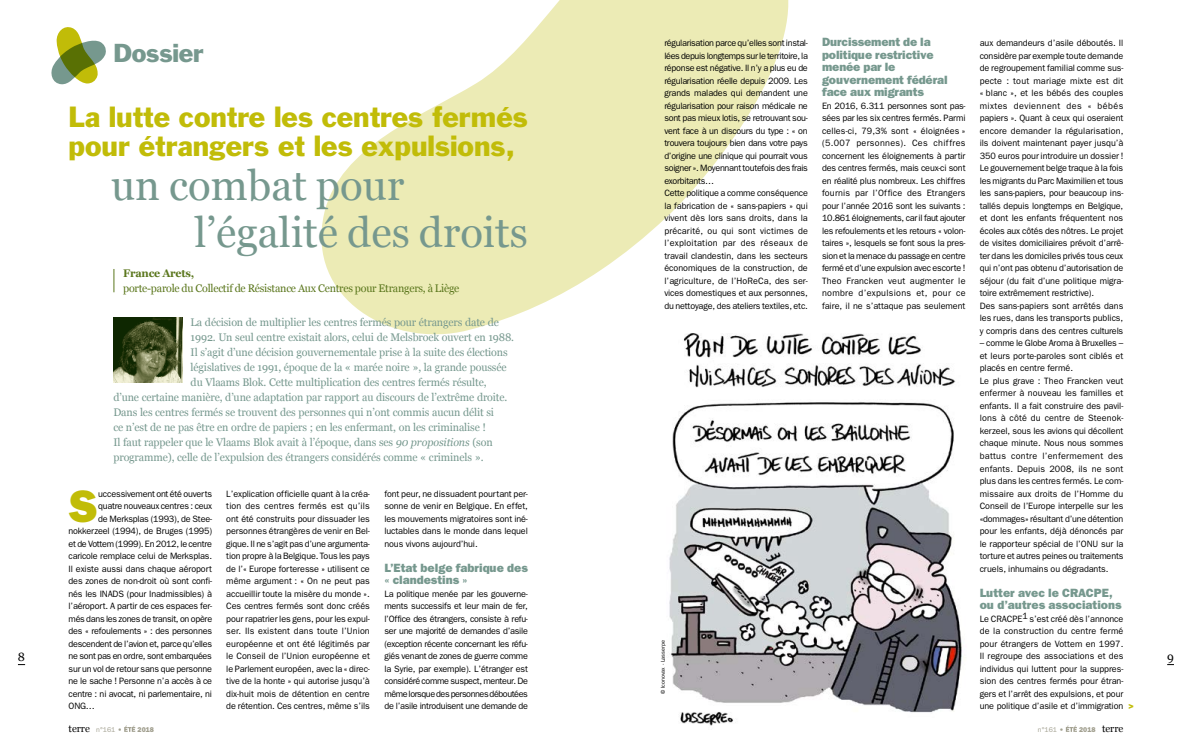
<style>
.page{position:relative;width:1191px;height:752px;background:#fff}
.page>*{position:absolute;margin:0;border:0;box-sizing:border-box;transform-origin:0 0}
.t1{font:800 45.6px "Franklin Gothic";color:#c1bc08}
.t2{font:42px/46px "Georgia";color:#76988e}
.t3{font:27px/29px "Franklin Gothic";color:#c1bc08}
.t4{font:24px "Franklin Gothic";letter-spacing:-.01em;color:#76988e}
.t5{font:800 12px/12.5px "Franklin Gothic";letter-spacing:-.01em;color:#76988e}
.t6{font:12px "Georgia";color:#000}
.t7{font:11px "Georgia";letter-spacing:-.01em;color:#76988e}
.t8{font:11px "Georgia";letter-spacing:-.02em;color:#5a761c}
.t9{font:700 11px "Georgia";letter-spacing:-.02em;color:#5a761c}
.t10{font:10px "Georgia";color:#000}
.t11{font:9.2px/12.5px "Franklin Gothic";letter-spacing:-.01em;color:#000;text-align:justify}
.t12{font:9.2px "Franklin Gothic";letter-spacing:-.03em;color:#000}
.t13{font:800 9px "Franklin Gothic";color:#c1bc08}
.t14{font:7px "Franklin Gothic";color:#a2a090}
.t15{font:800 7px "Franklin Gothic";color:#a2a090}
.t16{font:5.5px "Franklin Gothic";color:#000}
.s1{font-style:italic}
.s2{font-family:"Franklin Gothic";font-size:7px;color:#a2a090}
.s3{font-family:"Franklin Gothic";font-weight:800;font-size:7px;color:#a2a090}
.s4{font-weight:800}
</style>
<div class="page">
<svg style="left:321px;top:0;width:468px;height:335px;fill:#ecebb5"></svg>
<svg style="left:1065px;top:725px;width:12px;height:6px"></svg>
<svg style="left:124px;top:725px;width:11px;height:6px"></svg>
<svg style="left:113px;top:269px;width:1px;height:23px"></svg>
<svg style="left:51px;top:27px;width:55px;height:58px"></svg>
<img style="left:666px;top:327px;width:296px;height:399px">
<img style="left:113px;top:317px;width:69px;height:65px">
<h3 class="t6" style="left:18px;top:648px;width:9px">8</h3>
<h3 class="t4" style="left:113px;top:38px;width:92px">Dossier</h3>
<h3 class="t3" style="left:69px;top:102px;width:461px">La lutte contre les centres fermés pour étrangers et les expulsions,</h3>
<h2 class="t2" style="left:195px;top:161px;width:335px;text-indent:-83px">un combat pour l’égalité des droits</h2>
<p class="t9" style="left:123px;top:265px;width:73px">France Arets,</p>
<p class="t8" style="left:123px;top:280px;width:338px">porte-parole du Collectif de Résistance Aux Centres pour Etrangers, à Liège</p>
<p class="t7" style="left:191px;top:314px;width:310px">La décision de multiplier les centres fermés pour étrangers date de</p>
<p class="t7" style="left:191px;top:329px;width:325px">1992. Un seul centre existait alors, celui de Melsbroek ouvert en 1988.</p>
<p class="t7" style="left:191px;top:344px;width:319px">Il s’agit d’une décision gouvernementale prise à la suite des élections</p>
<p class="t7" style="left:191px;top:359px;width:317px">législatives de 1991, époque de la « marée noire », la grande poussée</p>
<p class="t7" style="left:191px;top:374px;width:297px">du Vlaams Blok. Cette multiplication des centres fermés résulte,</p>
<p class="t7" style="left:113px;top:389px;width:395px">d’une certaine manière, d’une adaptation par rapport au discours de l’extrême droite.</p>
<p class="t7" style="left:113px;top:404px;width:382px">Dans les centres fermés se trouvent des personnes qui n’ont commis aucun délit si</p>
<p class="t7" style="left:113px;top:419px;width:374px">ce n’est de ne pas être en ordre de papiers ; en les enfermant, on les criminalise !</p>
<p class="t7" style="left:113px;top:434px;width:381px">Il faut rappeler que le Vlaams Blok avait à l’époque, dans ses <span class="s1">90 propositions</span> (son</p>
<p class="t7" style="left:113px;top:449px;width:372px">programme), celle de l’expulsion des étrangers considérés comme « criminels ».</p>
<h1 class="t1" style="left:69px;top:479px;width:31px">S</h1>
<p class="t11" style="left:98px;top:486px;width:115px">uccessivement ont été ouverts</p>
<p class="t11" style="left:98px;top:499px;width:115px">quatre nouveaux centres : ceux</p>
<p class="t11" style="left:98px;top:511px;width:115px">de Merksplas (1993), de Stee-</p>
<p class="t11" style="left:69px;top:524px;width:145px">nokkerzeel (1994), de Bruges (1995)</p>
<p class="t12" style="left:69px;top:538px;width:145px">et de Vottem (1999). En 2012, le centre</p>
<p class="t11" style="left:69px;top:549px;width:145px">caricole remplace celui de Merksplas.</p>
<p class="t11" style="left:69px;top:561px;width:145px">Il existe aussi dans chaque aéroport</p>
<p class="t11" style="left:69px;top:574px;width:145px">des zones de non-droit où sont confi-</p>
<p class="t11" style="left:69px;top:586px;width:145px">nés les INADS (pour Inadmissibles) à</p>
<p class="t11" style="left:69px;top:599px;width:145px">l’aéroport. A partir de ces espaces fer-</p>
<p class="t12" style="left:69px;top:613px;width:145px">més dans les zones de transit, on opère</p>
<p class="t11" style="left:69px;top:624px;width:145px">des « refoulements » : des personnes</p>
<p class="t12" style="left:69px;top:638px;width:145px">descendent de l’avion et, parce qu’elles</p>
<p class="t12" style="left:69px;top:650px;width:145px">ne sont pas en ordre, sont embarquées</p>
<p class="t11" style="left:69px;top:661px;width:145px">sur un vol de retour sans que personne</p>
<p class="t11" style="left:69px;top:674px;width:145px">ne le sache ! Personne n’a accès à ce</p>
<p class="t11" style="left:69px;top:686px;width:145px">centre : ni avocat, ni parlementaire, ni</p>
<p class="t11" style="left:69px;top:699px;width:28px">ONG…</p>
<p class="t10" style="left:69px;top:720px;width:55px">terre <span class="s2">n°161</span> <span class="s3">•</span></p>
<p class="t15" style="left:138px;top:725px;width:18px">2018</p>
<p class="t11" style="left:226px;top:486px;width:145px">L’explication officielle quant à la créa&shy;tion des centres fermés est qu’ils ont été construits pour dissuader les personnes étrangères de venir en Bel&shy;gique. Il ne s’agit pas d’une argumenta&shy;tion propre à la Belgique. Tous les pays de l’« Europe forteresse » utilisent ce même argument : « On ne peut pas accueillir toute la misère du monde ».<br>Ces centres fermés sont donc créés pour rapatrier les gens, pour les expul&shy;ser. Ils existent dans toute l’Union européenne et ont été légitimés par le Conseil de l’Union européenne et le Parlement européen, avec la « direc&shy;tive de la honte » qui autorise jusqu’à dix-huit mois de détention en centre de rétention. Ces centres, même s’ils</p>
<p class="t11" style="left:384px;top:486px;width:145px">font peur, ne dissuadent pourtant per&shy;sonne de venir en Belgique. En effet, les mouvements migratoires sont iné&shy;luctables dans le monde dans lequel nous vivons aujourd’hui.</p>
<h3 class="t5" style="left:384px;top:561px;width:145px">L’Etat belge fabrique des « clandestins »</h3>
<p class="t11" style="left:384px;top:586px;width:145px">La politique menée par les gouverne&shy;ments successifs et leur main de fer, l’Office des étrangers, consiste à refu&shy;ser une majorité de demandes d’asile (exception récente concernant les réfu&shy;giés venant de zones de guerre comme la Syrie, par exemple). L’étranger est considéré comme suspect, menteur. De même lorsque des personnes déboutées de l’asile introduisent une demande de</p>
<p class="t11" style="left:664px;top:36px;width:145px;text-align:left">régularisation parce qu’elles sont instal&shy;lées depuis longtemps sur le territoire, la réponse est négative. Il n’y a plus eu de régularisation réelle depuis 2009. Les grands malades qui demandent une régularisation pour raison médicale ne sont pas mieux lotis, se retrouvant sou&shy;vent face à un discours du type : « on trouvera toujours bien dans votre pays d’origine une clinique qui pourrait vous soigner ». Moyennant toutefois des frais exorbitants…<br>Cette politique a comme conséquence la fabrication de « sans-papiers » qui vivent dès lors sans droits, dans la précarité, ou qui sont victimes de l’exploitation par des réseaux de travail clandestin, dans les secteurs économiques de la construction, de l’agriculture, de l’HoReCa, des ser&shy;vices domestiques et aux personnes, du nettoyage, des ateliers textiles, etc.</p>
<h3 class="t5" style="left:822px;top:36px;width:127px">Durcissement de la politique restrictive menée par le gouvernement fédéral face aux migrants</h3>
<p class="t11" style="left:822px;top:99px;width:145px">En 2016, 6.311 personnes sont pas&shy;sées par les six centres fermés. Parmi celles-ci, 79,3% sont « éloignées » (5.007 personnes). Ces chiffres concernent les éloignements à partir des centres fermés, mais ceux-ci sont en réalité plus nombreux. Les chiffres fournis par l’Office des Etrangers pour l’année 2016 sont les suivants :<br>10.861 éloignements, car il faut ajouter les refoulements et les retours « volon&shy;taires », lesquels se font sous la pres&shy;sion et la menace du passage en centre fermé et d’une expulsion avec escorte !<br>Theo Francken veut augmenter le nombre d’expulsions et, pour ce faire, il ne s’attaque pas seulement</p>
<p class="t16" style="left:660px;top:693px;width:55px;rotate:-90deg">© Iconovax - Lasserpe</p>
<p class="t11" style="left:979px;top:36px;width:145px;text-align:left">aux demandeurs d’asile déboutés. Il considère par exemple toute demande de regroupement familial comme sus&shy;pecte : tout mariage mixte est dit « blanc », et les bébés des couples mixtes deviennent des « bébés papiers ». Quant à ceux qui oseraient encore demander la régularisation, ils doivent maintenant payer jusqu’à 350 euros pour introduire un dossier !<br>Le gouvernement belge traque à la fois les migrants du Parc Maximilien et tous les sans-papiers, pour beaucoup ins&shy;tallés depuis longtemps en Belgique, et dont les enfants fréquentent nos écoles aux côtés des nôtres. Le projet de visites domiciliaires prévoit d’arrê&shy;ter dans les domiciles privés tous ceux qui n’ont pas obtenu d’autorisation de séjour (du fait d’une politique migra&shy;toire extrêmement restrictive).<br>Des sans-papiers sont arrêtés dans les rues, dans les transports publics, y compris dans des centres culturels</p>
<p class="t11" style="left:979px;top:336px;width:145px;text-align:left">– comme le Globe Aroma à Bruxelles – et leurs porte-paroles sont ciblés et placés en centre fermé.<br>Le plus grave : Theo Francken veut enfermer à nouveau les familles et enfants. Il a fait construire des pavil&shy;lons à côté du centre de Steenok&shy;kerzeel, sous les avions qui décollent chaque minute. Nous nous sommes battus contre l’enfermement des enfants. Depuis 2008, ils ne sont plus dans les centres fermés. Le com&shy;missaire aux droits de l’Homme du Conseil de l’Europe interpelle sur les «dommages» résultant d’une détention pour les enfants, déjà dénoncés par le rapporteur spécial de l’ONU sur la torture et autres peines ou traitements cruels, inhumains ou dégradants.</p>
<h3 class="t5" style="left:979px;top:586px;width:143px">Lutter avec le CRACPE, ou d’autres associations</h3>
<p class="t11" style="left:979px;top:611px;width:145px">Le CRACPE1 s’est créé dès l’annonce de la construction du centre fermé pour étrangers de Vottem en 1997.<br>Il regroupe des associations et des individus qui luttent pour la suppres&shy;sion des centres fermés pour étran&shy;gers et l’arrêt des expulsions, et pour une politique d’asile et d’immigration</p>
<p class="t13" style="left:1128px;top:700px;width:7px">&gt;</p>
<p class="t14" style="left:1038px;top:725px;width:27px">n°161 <span class="s4">•</span></p>
<p class="t10" style="left:1079px;top:720px;width:46px"><span class="s3">2018</span> terre</p>
<h3 class="t6" style="left:1167px;top:648px;width:8px">9</h3>
</div>
